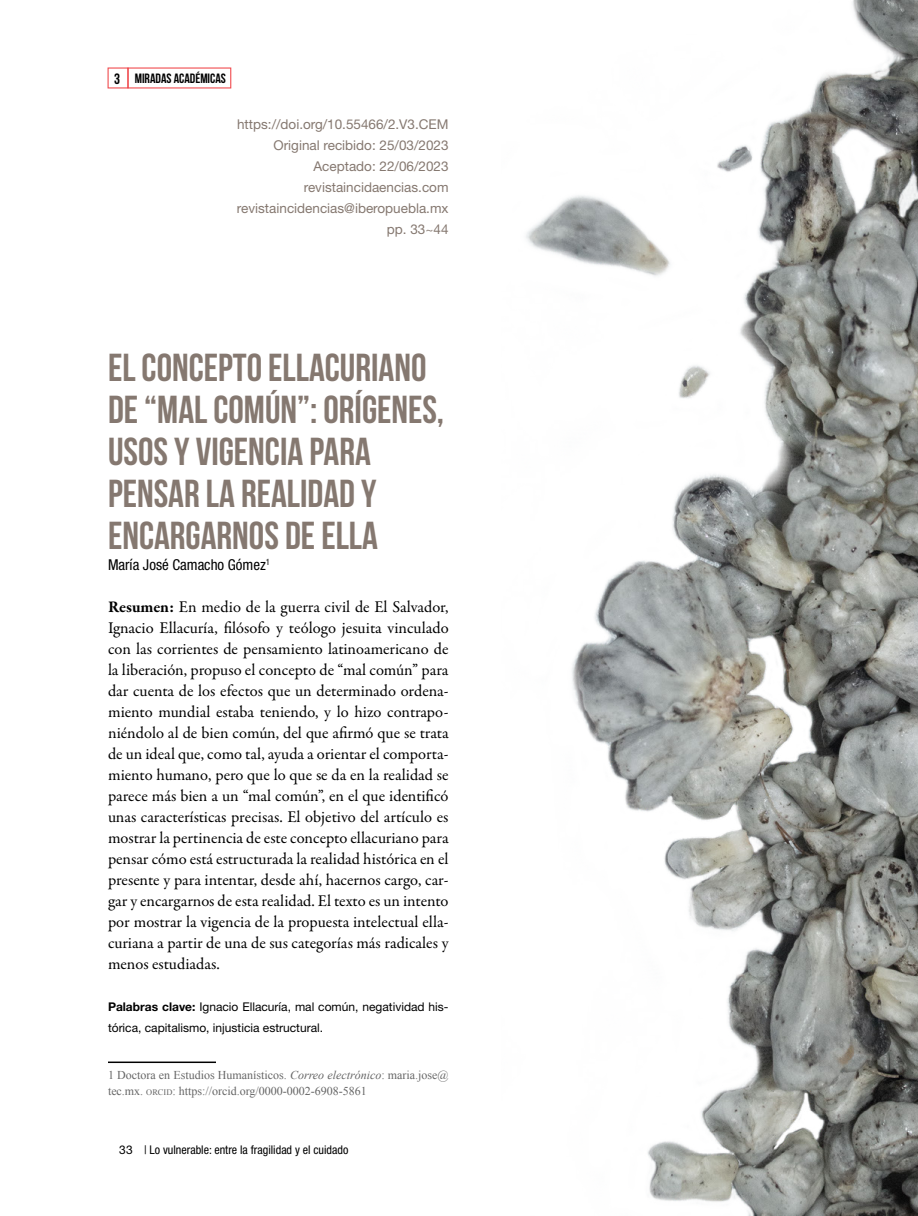
<style>
.page{position:relative;width:918px;height:1216px;background:#fff}
.page>*{position:absolute;margin:0;border:0;box-sizing:border-box;transform-origin:0 0}
.t1{font:700 39px/42px "Bebas Neue";color:#857870}
.t2{font:16.5px/21px "Garamond Premr Pro";color:#000;text-align:justify}
.t3{font:condensed 15px "Helvetica Neue LT Std";color:#000}
.t4{font:13.5px/21px "Helvetica Neue LT Std";color:#857870;text-align:right}
.t5{font:700 13.5px "Bebas Neue";color:#000}
.t6{font:12px/16.5px "Times New Roman";color:#666}
.t7{font:12px/21px "Helvetica Neue LT Std";color:#000}
.t8{font:condensed 12px "Helvetica Neue LT Std";color:#000}
.s1{font-size:15px}
.s2{font-weight:700}
.s3{font-style:italic}
.s4{font-size:8.4px}
.s5{font-style:inherit}
.s6{font-stretch:normal}
</style>
<div class="page">
<hr style="left:108px;top:1061px;width:108px;height:2px;background:#000">
<img style="left:526px;top:0;width:392px;height:1216px">
<svg style="left:108px;top:68px;width:123px;height:20px"></svg>
<p class="t5" style="left:114px;top:71px;width:113px"><span class="s1">3</span> MIRADAS ACADÉMICAS</p>
<p class="t4" style="left:237px;top:114px;width:213px">https://doi.org/10.55466/2.V3.CEM<br>Original recibido: 25/03/2023<br>Aceptado: 22/06/2023 revistaincidaencias.com revistaincidencias@iberopuebla.mx pp. 33~44</p>
<h1 class="t1" style="left:108px;top:346px;width:338px">EL CONCEPTO ELLACURIANO<br>DE “MAL COMÚN”: ORÍGENES,<br>USOS Y VIGENCIA PARA<br>PENSAR LA REALIDAD Y<br>ENCARGARNOS DE ELLA</h1>
<p class="t3" style="left:108px;top:556px;width:164px">María José Camacho Gómez<sup>1</sup></p>
<p class="t2" style="left:108px;top:597px;width:342px"><span class="s2">Resumen:</span> En medio de la guerra civil de El Salvador, Ignacio Ellacuría, filósofo y teólogo jesuita vinculado con las corrientes de pensamiento latinoamericano de la liberación, propuso el concepto de “mal común” para dar cuenta de los efectos que un determinado ordena&shy;miento mundial estaba teniendo, y lo hizo contrapo&shy;niéndolo al de bien común, del que afirmó que se trata de un ideal que, como tal, ayuda a orientar el comporta&shy;miento humano, pero que lo que se da en la realidad se parece más bien a un “mal común”, en el que identificó unas características precisas. El objetivo del artículo es mostrar la pertinencia de este concepto ellacuriano para pensar cómo está estructurada la realidad histórica en el presente y para intentar, desde ahí, hacernos cargo, car&shy;gar y encargarnos de esta realidad. El texto es un intento por mostrar la vigencia de la propuesta intelectual ella&shy;curiana a partir de una de sus categorías más radicales y menos estudiadas.</p>
<p class="t7" style="left:108px;top:996px;width:342px"><span class="s2">Palabras clave:</span> Ignacio Ellacuría, mal común, negatividad his&shy;tórica, capitalismo, injusticia estructural.</p>
<p class="t6" style="left:108px;top:1066px;width:342px">1 Doctora en Estudios Humanísticos. <span class="s3">Correo electrónico</span>: maria.jose@ tec.mx. <span class="s4">ORCID</span><span class="s5">:</span> https://orcid.org/0000-0002-6908-5861</p>
<p class="t8" style="left:119px;top:1143px;width:231px"><span class="s6">33</span> | Lo vulnerable: entre la fragilidad y el cuidado</p>
</div>
